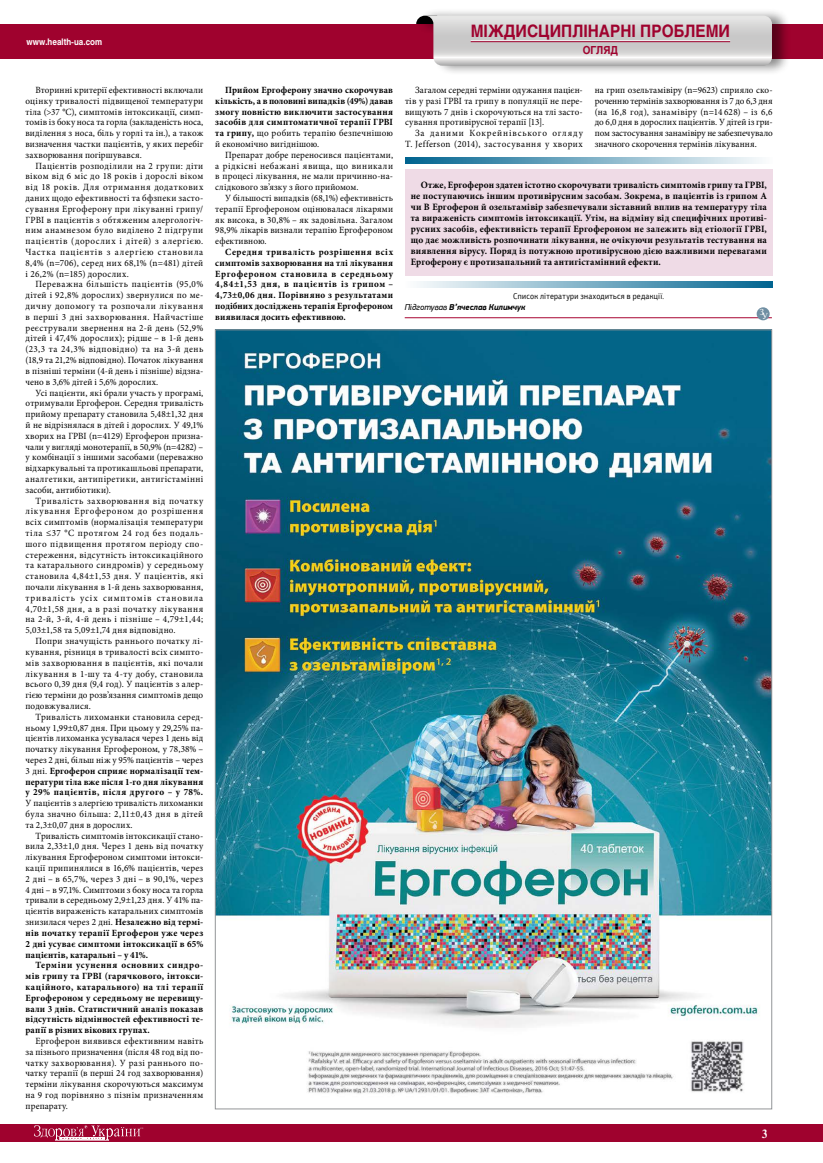
<style>
.page{position:relative;width:823px;height:1163px;background:#fff}
.page>*{position:absolute;margin:0;border:0;box-sizing:border-box;transform-origin:0 0}
.t1{font:700 17px "Helios";color:#9f022e;scale:.9 1}
.t2{font:700 12px "Newton C";color:#fff;scale:.9 1}
.t3{font:700 11px "Helios";color:#9f022e;scale:.9 1}
.t4{font:700 9.7px/11px "Minion Pro";letter-spacing:.02em;color:#000;text-align:justify;scale:.96 1}
.t5{font:9.5px/10.8px "Minion Pro";letter-spacing:.02em;color:#000;text-align:justify;scale:.96 1}
.t6{font:700 9.5px/10.8px "Minion Pro";letter-spacing:.025em;color:#000;text-align:justify;scale:.96 1}
.t7{font:9.5px/10.8px "Minion Pro";letter-spacing:.07em;color:#000;text-align:right;scale:.96 1}
.t8{font:700 9px "Helios";letter-spacing:.005em;color:#fff;scale:.88 1}
.t9{font:8.6px "Newton C";color:#fff;scale:.95 1}
.t10{font:8.5px "PF Agora Sans Pro";letter-spacing:.035em;color:#000;scale:.9 1}
.t11{font:italic 700 8.5px "PF Din Display Pro";color:#000}
.s1{font-weight:700}
.s2{font-weight:400}
</style>
<div class="page">
<div style="left:0;top:1124px;width:822px;height:17px;background:#9f022e"></div>
<div style="left:0;top:24px;width:822px;height:34px;background:#9f022e"></div>
<div style="left:417px;top:7px;width:373px;height:69px;background:#000;opacity:.46"></div>
<svg style="left:416px;top:16px;width:355px;height:50px;background:#d0cacc"></svg>
<hr style="left:470px;top:41px;width:259px;height:1px;background:#9f022e">
<svg style="left:34px;top:1125px;width:109px;height:15px"></svg>
<img style="left:217px;top:331px;width:552px;height:763px">
<div style="left:405px;top:169px;width:367px;height:106px;background:#efdbe6"></div>
<svg style="left:405px;top:158px;width:355px;height:6px;background:#79adc4"></svg>
<svg style="left:419px;top:281px;width:353px;height:6px;background:#7aadc4"></svg>
<hr style="left:404px;top:317px;width:367px;height:1px;background:#a70531">
<div style="left:756px;top:307px;width:13px;height:13px;background:#708fa3;border-radius:50%"></div>
<p class="t8" style="left:27px;top:36px;width:87px">www.health-ua.com</p>
<h1 class="t1" style="left:470px;top:21px;width:289px">МІЖДИСЦИПЛІНАРНІ ПРОБЛЕМИ</h1>
<p class="t3" style="left:582px;top:43px;width:41px">ОГЛЯД</p>
<p class="t5" style="left:26px;top:84px;width:186px;text-indent:10px">Вторинні критерії ефективності включали оцінку тривалості підвищеної температури тіла (&gt;37 °C), симптомів інтоксикації, симп&shy;томів із боку носа та горла (закладеність носа, виділення з носа, біль у горлі та ін.), а також визначення частки пацієнтів, у яких перебіг захворювання погіршувався.</p>
<p class="t5" style="left:26px;top:160px;width:186px;text-indent:10px">Пацієнтів розподілили на 2 групи: діти віком від 6 міс до 18 років і дорослі віком від 18 років. Для отримання додаткових даних щодо ефективності та бфзпеки засто&shy;сування Ергоферону при лікуванні грипу/ ГРВІ в пацієнтів з обтяженим алергологіч&shy;ним анамнезом було виділено 2 підгрупи пацієнтів (дорослих і дітей) з алергією.<br>Частка пацієнтів з алергією становила 8,4% (n=706), серед них 68,1% (n=481) дітей і 26,2% (n=185) дорослих.</p>
<p class="t5" style="left:26px;top:279px;width:186px;text-indent:10px">Переважна більшість пацієнтів (95,0% дітей і 92,8% дорослих) звернулися по ме&shy;дичну допомогу та розпочали лікування в перші 3 дні захворювання. Найчастіше реєстрували звернення на 2-й день (52,9% дітей і 47,4% дорослих); рідше – в 1-й день (23,3 та 24,3% відповідно) та на 3-й день (18,9 та 21,2% відповідно). Початок лікування в пізніші терміни (4-й день і пізніше) відзна&shy;чено в 3,6% дітей і 5,6% дорослих.</p>
<p class="t5" style="left:26px;top:387px;width:186px;text-indent:10px">Усі пацієнти, які брали участь у програмі, отримували Ергоферон. Середня тривалість прийому препарату становила 5,48±1,32 дня й не відрізнялася в дітей і дорослих. У 49,1% хворих на ГРВІ (n=4129) Ергоферон призна&shy;чали у вигляді монотерапії, в 50,9% (n=4282) – у комбінації з іншими засобами (переважно відхаркувальні та протикашльові препарати, аналгетики, антипіретики, антигістамінні засоби, антибіотики).</p>
<p class="t5" style="left:26px;top:495px;width:186px;text-indent:10px">Тривалість захворювання від початку лікування Ергофероном до розрішення всіх симптомів (нормалізація температури тіла ≤37 °C протягом 24 год без подаль&shy;шого підвищення протягом періоду спо&shy;стереження, відсутність інтоксикаційного та катарального синдромів) у середньому становила 4,84±1,53 дня. У пацієнтів, які почали лікування в 1-й день захворювання, тривалість усіх симптомів становила 4,70±1,58 дня, а в разі початку лікування на 2-й, 3-й, 4-й день і пізніше – 4,79±1,44; 5,03±1,58 та 5,09±1,74 дня відповідно.</p>
<p class="t5" style="left:26px;top:635px;width:186px;text-indent:10px">Попри значущість раннього початку лі&shy;кування, різниця в тривалості всіх симпто&shy;мів захворювання в пацієнтів, які почали лікування в 1-шу та 4-ту добу, становила всього 0,39 дня (9,4 год). У пацієнтів з алер&shy;гією терміни до розв’язання симптомів дещо подовжувалися.</p>
<p class="t5" style="left:26px;top:711px;width:186px;text-indent:10px">Тривалість лихоманки становила серед&shy;ньому 1,99±0,87 дня. При цьому у 29,25% па&shy;цієнтів лихоманка усувалася через 1 день від початку лікування Ергофероном, у 78,38% – через 2 дні, більш ніж у 95% пацієнтів – через 3 дні. <span class="s1">Ергоферон сприяє нормалізації тем&shy;ператури тіла вже після 1-го дня лікування у 29% пацієнтів, після другого – у 78%.</span></p>
<p class="t5" style="left:26px;top:797px;width:186px">У пацієнтів з алергією тривалість лихоманки була значно більша: 2,11±0,43 дня в дітей та 2,3±0,07 дня в дорослих.</p>
<p class="t5" style="left:26px;top:830px;width:186px;text-indent:10px">Тривалість симптомів інтоксикації стано&shy;вила 2,33±1,0 дня. Через 1 день від початку лікування Ергофероном симптоми інтокси&shy;кації припинялися в 16,6% пацієнтів, через 2 дні – в 65,7%, через 3 дні – в 90,1%, через 4 дні – в 97,1%. Симптоми з боку носа та горла тривали в середньому 2,9±1,23 дня. У 41% па&shy;цієнтів вираженість катаральних симптомів знизилася через 2 дні. <span class="s1">Незалежно від термі&shy;нів початку терапії Ергоферон уже через 2 дні усуває симптоми інтоксикації в 65% пацієнтів, катаральні – у 41%.</span></p>
<p class="t6" style="left:26px;top:959px;width:186px;text-indent:10px">Терміни усунення основних синдро&shy;мів грипу та ГРВІ (гарячкового, інтокси&shy;каційного, катарального) на тлі терапії Ергофероном у середньому не перевищу&shy;вали 3 днів. Статистичний аналіз показав відсутність відмінностей ефективності те&shy;рапії в різних вікових групах.</p>
<p class="t5" style="left:26px;top:1035px;width:186px;text-indent:10px">Ергоферон виявився ефективним навіть за пізнього призначення (після 48 год від по&shy;чатку захворювання). У разі раннього по&shy;чатку терапії (в перші 24 год захворювання) терміни лікування скорочуються максимум на 9 год порівняно з пізнім призначенням препарату.</p>
<p class="t6" style="left:215px;top:84px;width:186px;text-indent:10px">Прийом Ергоферону значно скорочував кількість, а в половині випадків (49%) давав змогу повністю виключити застосування засобів для симптоматичної терапії ГРВІ та грипу, <span class="s2">що робить терапію безпечнішою й економічно вигіднішою.</span></p>
<p class="t5" style="left:215px;top:149px;width:186px;text-indent:10px">Препарат добре переносився пацієнтами, а рідкісні небажані явища, що виникали в процесі лікування, не мали причинно-на&shy;слідкового зв’язку з його прийомом.</p>
<p class="t5" style="left:215px;top:192px;width:186px;text-indent:10px">У більшості випадків (68,1%) ефективність терапії Ергофероном оцінювалася лікарями як висока, в 30,8% – як задовільна. Загалом 98,9% лікарів визнали терапію Ергофероном ефективною.</p>
<p class="t6" style="left:215px;top:246px;width:186px;text-indent:10px">Середня тривалість розрішення всіх симптомів захворювання на тлі лікування Ергофероном становила в середньому 4,84±1,53 дня, в пацієнтів із грипом – 4,73±0,06 дня. Порівняно з результатами подібних досліджень терапія Ергофероном виявилася досить ефективною.</p>
<p class="t5" style="left:405px;top:84px;width:186px;text-indent:10px">Загалом середні терміни одужання пацієн&shy;тів у разі ГРВІ та грипу в популяції не пере&shy;вищують 7 днів і скорочуються на тлі засто&shy;сування противірусної терапії [13].</p>
<p class="t7" style="left:405px;top:128px;width:186px">За даними Кокрейнівського огляду<br>T. Jefferson (2014), застосування у хворих</p>
<p class="t5" style="left:594px;top:84px;width:186px">на грип озельтамівіру (n=9623) сприяло ско&shy;роченню термінів захворювання із 7 до 6,3 дня (на 16,8 год), занамівіру (n=14 628) – із 6,6 до 6,0 дня в дорослих пацієнтів. У дітей із гри&shy;пом застосування занамівіру не забезпечувало значного скорочення термінів лікування.</p>
<p class="t4" style="left:410px;top:179px;width:372px;text-indent:10px">Отже, Ергоферон здатен істотно скорочувати тривалість симптомів грипу та ГРВІ, не поступаючись іншим противірусним засобам. Зокрема, в пацієнтів із грипом А чи В Ергоферон й озельтамівір забезпечували зіставний вплив на температуру тіла та вираженість симптомів інтоксикації. Утім, на відміну від специфічних противі&shy;русних засобів, ефективність терапії Ергофероном не залежить від етіології ГРВІ, що дає можливість розпочинати лікування, не очікуючи результатів тестування на виявлення вірусу. Поряд із потужною противірусною дією важливими перевагами Ергоферону є протизапальний та антигістамінний ефекти.</p>
<p class="t10" style="left:513px;top:290px;width:169px">Список літератури знаходиться в редакції.</p>
<p class="t11" style="left:404px;top:302px;width:122px"><span class="s2">Підготував</span> В’ячеслав Килимчук</p>
<p class="t9" style="left:759px;top:307px;width:6px">З</p>
<p class="t9" style="left:761px;top:311px;width:7px">У</p>
<p class="t2" style="left:761px;top:1126px;width:8px">3</p>
</div>
